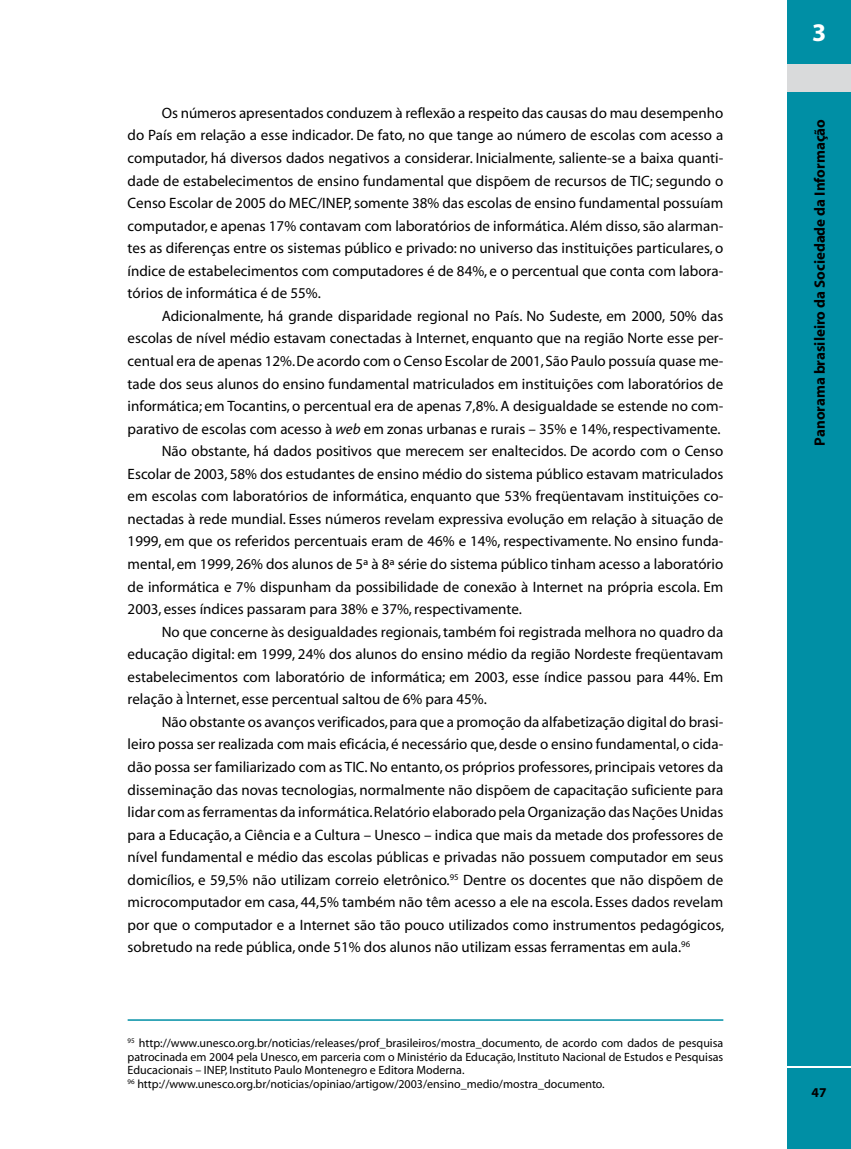
<style>
.page{position:relative;width:851px;height:1149px;background:#fff}
.page>*{position:absolute;margin:0;border:0;box-sizing:border-box;transform-origin:0 0}
.t1{font:700 25.5px "Myriad";color:#fff}
.t2{font:15px/22.5px "Myriad";color:#000;text-align:justify}
.t3{font:700 15px "Myriad";color:#000}
.t4{font:700 13.5px "Myriad";color:#000}
.t5{font:12px/13.5px "Myriad";color:#000}
.s1{font-style:italic}
</style>
<div class="page">
<div style="left:787px;top:0;width:63px;height:64px;background:#008fa5"></div>
<div style="left:787px;top:91px;width:63px;height:974px;background:#008fa5"></div>
<div style="left:787px;top:64px;width:63px;height:27px;background:#d9dadb"></div>
<div style="left:787px;top:1067px;width:63px;height:81px;background:#008fa5"></div>
<hr style="left:128px;top:1018px;width:595px;height:2px;background:#008fa5">
<p class="t2" style="left:128px;top:102px;width:597px;text-indent:34px">Os números apresentados conduzem à reflexão a respeito das causas do mau desempenho do País em relação a esse indicador. De fato, no que tange ao número de escolas com acesso a computador, há diversos dados negativos a considerar. Inicialmente, saliente-se a baixa quanti&shy;dade de estabelecimentos de ensino fundamental que dispõem de recursos de TIC; segundo o Censo Escolar de 2005 do MEC/INEP, somente 38% das escolas de ensino fundamental possuíam computador, e apenas 17% contavam com laboratórios de informática. Além disso, são alarman&shy;tes as diferenças entre os sistemas público e privado: no universo das instituições particulares, o índice de estabelecimentos com computadores é de 84%, e o percentual que conta com labora&shy;tórios de informática é de 55%.</p>
<p class="t2" style="left:162px;top:305px;width:563px">Adicionalmente, há grande disparidade regional no País. No Sudeste, em 2000, 50% das</p>
<p class="t2" style="left:128px;top:328px;width:597px">escolas de nível médio estavam conectadas à Internet, enquanto que na região Norte esse per-</p>
<p class="t2" style="left:128px;top:350px;width:597px">centual era de apenas 12%. De acordo com o Censo Escolar de 2001, São Paulo possuía quase me-</p>
<p class="t2" style="left:128px;top:373px;width:597px">tade dos seus alunos do ensino fundamental matriculados em instituições com laboratórios de</p>
<p class="t2" style="left:128px;top:395px;width:597px">informática; em Tocantins, o percentual era de apenas 7,8%. A desigualdade se estende no com-</p>
<p class="t2" style="left:128px;top:418px;width:594px">parativo de escolas com acesso à <span class="s1">web</span> em zonas urbanas e rurais – 35% e 14%, respectivamente.</p>
<p class="t2" style="left:162px;top:440px;width:563px">Não obstante, há dados positivos que merecem ser enaltecidos. De acordo com o Censo</p>
<p class="t2" style="left:128px;top:463px;width:597px">Escolar de 2003, 58% dos estudantes de ensino médio do sistema público estavam matriculados</p>
<p class="t2" style="left:128px;top:485px;width:597px">em escolas com laboratórios de informática, enquanto que 53% freqüentavam instituições co-</p>
<p class="t2" style="left:128px;top:508px;width:597px">nectadas à rede mundial. Esses números revelam expressiva evolução em relação à situação de</p>
<p class="t2" style="left:128px;top:530px;width:597px">1999, em que os referidos percentuais eram de 46% e 14%, respectivamente. No ensino funda-</p>
<p class="t2" style="left:128px;top:553px;width:597px">mental, em 1999, 26% dos alunos de 5ª à 8ª série do sistema público tinham acesso a laboratório</p>
<p class="t2" style="left:128px;top:575px;width:597px">de informática e 7% dispunham da possibilidade de conexão à Internet na própria escola. Em</p>
<p class="t2" style="left:128px;top:598px;width:395px">2003, esses índices passaram para 38% e 37%, respectivamente.</p>
<p class="t2" style="left:162px;top:620px;width:563px">No que concerne às desigualdades regionais, também foi registrada melhora no quadro da</p>
<p class="t2" style="left:128px;top:643px;width:597px">educação digital: em 1999, 24% dos alunos do ensino médio da região Nordeste freqüentavam</p>
<p class="t2" style="left:128px;top:666px;width:597px">estabelecimentos com laboratório de informática; em 2003, esse índice passou para 44%. Em</p>
<p class="t2" style="left:128px;top:688px;width:361px">relação à Ìnternet, esse percentual saltou de 6% para 45%.</p>
<p class="t2" style="left:162px;top:711px;width:563px">Não obstante os avanços verificados, para que a promoção da alfabetização digital do brasi-</p>
<p class="t2" style="left:128px;top:733px;width:597px">leiro possa ser realizada com mais eficácia, é necessário que, desde o ensino fundamental, o cida-</p>
<p class="t2" style="left:128px;top:756px;width:597px">dão possa ser familiarizado com as TIC. No entanto, os próprios professores, principais vetores da</p>
<p class="t2" style="left:128px;top:778px;width:597px">disseminação das novas tecnologias, normalmente não dispõem de capacitação suficiente para</p>
<p class="t2" style="left:128px;top:801px;width:597px">lidar com as ferramentas da informática. Relatório elaborado pela Organização das Nações Unidas</p>
<p class="t2" style="left:128px;top:823px;width:597px">para a Educação, a Ciência e a Cultura – Unesco – indica que mais da metade dos professores de</p>
<p class="t2" style="left:128px;top:846px;width:597px">nível fundamental e médio das escolas públicas e privadas não possuem computador em seus</p>
<p class="t2" style="left:128px;top:868px;width:597px">domicílios, e 59,5% não utilizam correio eletrônico.<sup>95</sup> Dentre os docentes que não dispõem de</p>
<p class="t2" style="left:128px;top:891px;width:597px">microcomputador em casa, 44,5% também não têm acesso a ele na escola. Esses dados revelam</p>
<p class="t2" style="left:128px;top:913px;width:598px">por que o computador e a Internet são tão pouco utilizados como instrumentos pedagógicos,</p>
<p class="t2" style="left:128px;top:936px;width:564px">sobretudo na rede pública, onde 51% dos alunos não utilizam essas ferramentas em aula.<sup>96</sup></p>
<p class="t5" style="left:128px;top:1036px;width:597px"><sup>95</sup> http://www.unesco.org.br/noticias/releases/prof_brasileiros/mostra_documento, de acordo com dados de pesquisa patrocinada em 2004 pela Unesco, em parceria com o Ministério da Educação, Instituto Nacional de Estudos e Pesquisas Educacionais – INEP, Instituto Paulo Montenegro e Editora Moderna.<br><sup>96</sup> http://www.unesco.org.br/noticias/opiniao/artigow/2003/ensino_medio/mostra_documento.</p>
<h1 class="t1" style="left:811px;top:20px;width:16px">3</h1>
<p class="t3" style="left:812px;top:445px;width:328px;rotate:-90deg">Panorama brasileiro da Sociedade da Informação</p>
<p class="t4" style="left:811px;top:1084px;width:16px">47</p>
</div>
